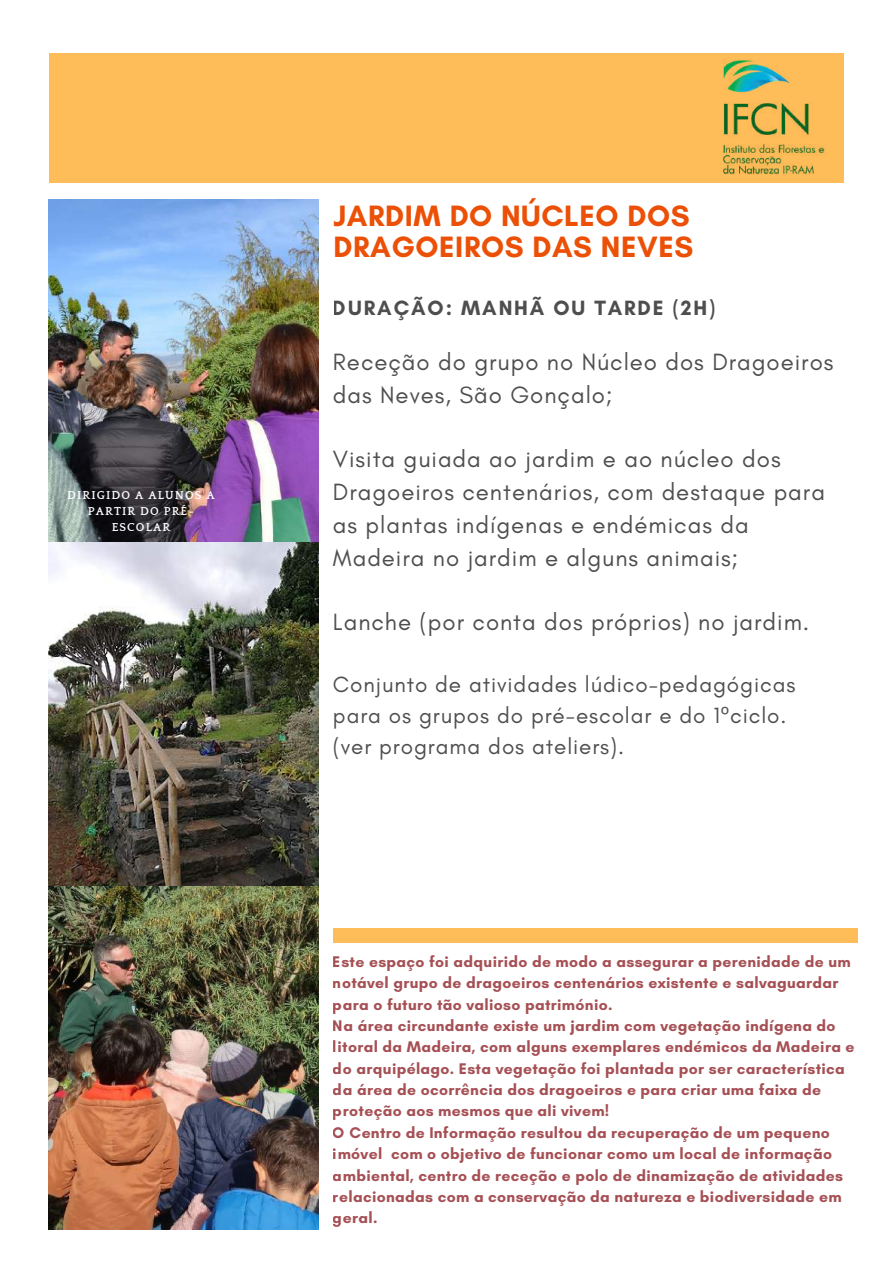
<style>
.page{position:relative;width:893px;height:1264px;background:#fff}
.page>*{position:absolute;margin:0;border:0;box-sizing:border-box;transform-origin:0 0}
.t1{font:700 30px/30.3px "Glacial Indifference";letter-spacing:.02em;color:#eb5006}
.t2{font:24px/33px "Glacial Indifference";letter-spacing:.04em;color:#222}
.t3{font:22.5px/30.9px "Glacial Indifference";letter-spacing:.04em;color:#222}
.t4{font:700 21px "Glacial Indifference";letter-spacing:.09em;color:#222}
.t5{font:700 15.75px/21.3px "Glacial Indifference";letter-spacing:.02em;color:#8f242a}
.t6{font:700 11.85px/16.2px "Quattrocento";letter-spacing:.09em;color:#fff;text-align:center}
.s1{font-family:"Noto Sans"}
</style>
<div class="page">
<img style="left:49px;top:199px;width:270px;height:1030px">
<div style="left:49px;top:54px;width:794px;height:129px;background:#ffbd59"></div>
<img style="left:675px;top:53px;width:169px;height:130px">
<div style="left:333px;top:928px;width:524px;height:14px;background:#ffbd59"></div>
<p class="t6" style="left:67px;top:487px;width:149px">DIRIGIDO A ALUNOS A<br>PARTIR DO PRÉ-<br>ESCOLAR</p>
<h1 class="t1" style="left:333px;top:201px;width:361px">JARDIM DO NÚCLEO DOS<br>DRAGOEIROS DAS NEVES</h1>
<h3 class="t4" style="left:333px;top:295px;width:383px">DURAÇÃO: MANHÃ OU TARDE (2H)</h3>
<h2 class="t2" style="left:333px;top:345px;width:502px">Receção do grupo no Núcleo dos Dragoeiros das Neves, São Gonçalo;</h2>
<h2 class="t2" style="left:333px;top:442px;width:493px">Visita guiada ao jardim e ao núcleo dos Dragoeiros centenários, com destaque para as plantas indígenas e endémicas da Madeira no jardim e alguns animais;</h2>
<h2 class="t2" style="left:333px;top:604px;width:478px">Lanche (por conta dos próprios) no jardim.</h2>
<h3 class="t3" style="left:333px;top:668px;width:464px">Conjunto de atividades lúdico-pedagógicas para os grupos do pré-escolar e do 1<span class="s1">º</span>ciclo. (ver programa dos ateliers).</h3>
<p class="t5" style="left:333px;top:950px;width:523px">Este espaço foi adquirido de modo a assegurar a perenidade de um notável grupo de dragoeiros centenários existente e salvaguardar para o futuro tão valioso património.<br>Na área circundante existe um jardim com vegetação indígena do litoral da Madeira, com alguns exemplares endémicos da Madeira e do arquipélago. Esta vegetação foi plantada por ser característica da área de ocorrência dos dragoeiros e para criar uma faixa de proteção aos mesmos que ali vivem!<br>O Centro de Informação resultou da recuperação de um pequeno imóvel com o objetivo de funcionar como um local de informação ambiental, centro de receção e polo de dinamização de atividades relacionadas com a conservação da natureza e biodiversidade em geral.</p>
</div>
